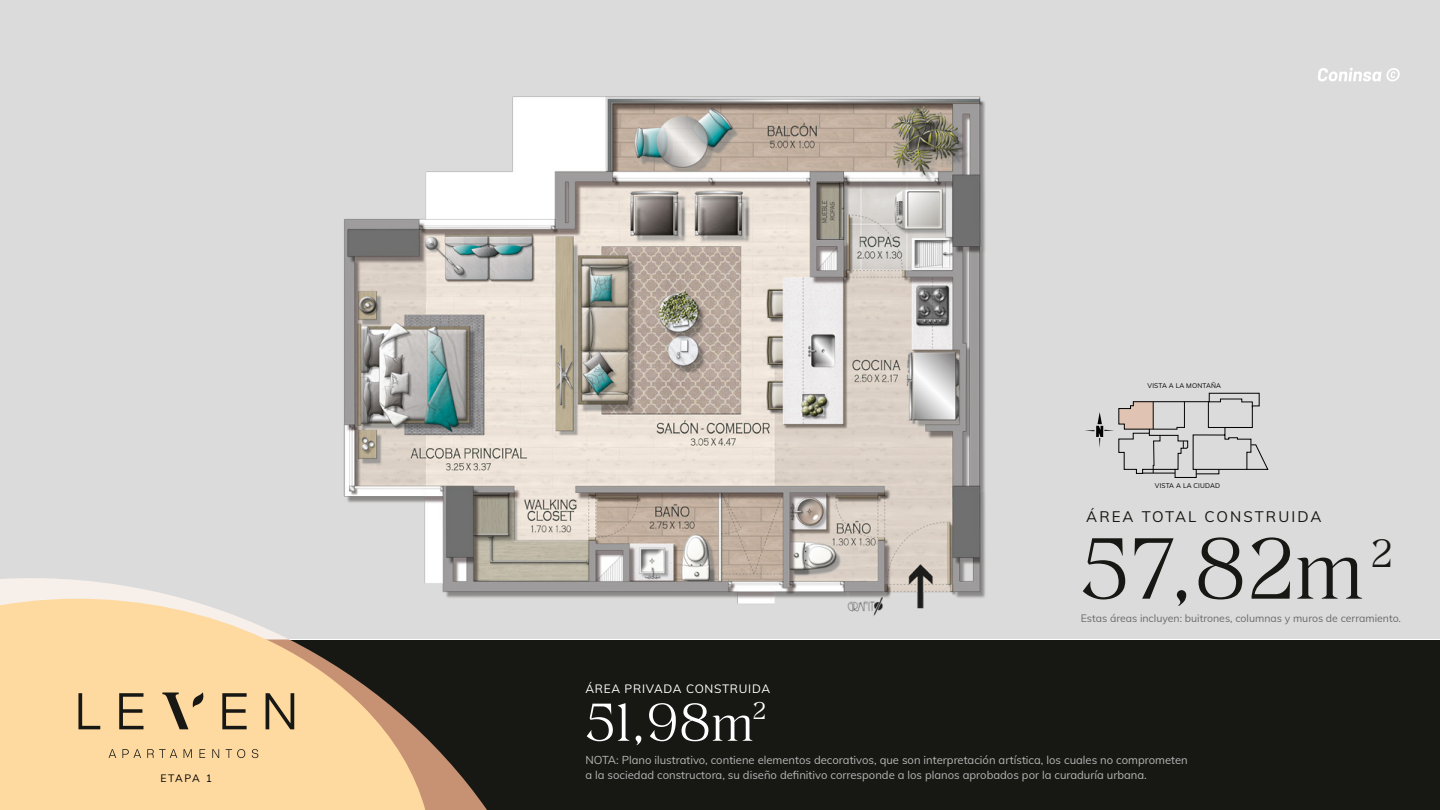
<style>
.page{position:relative;width:1440px;height:810px;background:#fff}
.page>*{position:absolute;margin:0;border:0;box-sizing:border-box;transform-origin:0 0}
.t1{font:82.2px "Mighty Wings";color:#171714}
.t2{font:50.55px "Mighty Wings";color:#fff}
.t3{font:15px "Muli";letter-spacing:.14em;color:#171714}
.t4{font:11.85px "Muli";letter-spacing:.06em;color:#fff}
.t5{font:11.25px/15.5px "Muli";color:#b6b6b6}
.t6{font:10.5px "Muli";color:#6b6b6b}
.t7{font:10.5px "Muli";letter-spacing:.105em;color:#000}
.t8{font:6.68px "Muli";letter-spacing:.02em;color:#000}
</style>
<div class="page">
<div style="left:1px;top:0;width:1439px;height:639px;background:#dbdbdb"></div>
<div style="left:0;top:640px;width:1440px;height:170px;background:#171714"></div>
<svg style="left:0;top:578px;width:487px;height:232px"></svg>
<svg style="left:0;top:583px;width:425px;height:227px;background:#e8ca9d"></svg>
<svg style="left:109px;top:749px;width:7px;height:9px"></svg>
<svg style="left:122px;top:749px;width:19px;height:9px"></svg>
<svg style="left:147px;top:749px;width:30px;height:9px"></svg>
<svg style="left:184px;top:749px;width:8px;height:9px"></svg>
<svg style="left:200px;top:749px;width:5px;height:9px"></svg>
<svg style="left:212px;top:749px;width:7px;height:9px"></svg>
<svg style="left:226px;top:749px;width:19px;height:9px"></svg>
<svg style="left:252px;top:749px;width:6px;height:9px"></svg>
<svg style="left:78px;top:693px;width:22px;height:36px"></svg>
<svg style="left:119px;top:693px;width:25px;height:36px"></svg>
<svg style="left:222px;top:693px;width:25px;height:36px"></svg>
<svg style="left:266px;top:693px;width:28px;height:36px"></svg>
<svg style="left:162px;top:692px;width:42px;height:37px"></svg>
<img style="left:326px;top:96px;width:660px;height:545px">
<svg style="left:1318px;top:68px;width:63px;height:13px"></svg>
<svg style="left:1387px;top:68px;width:13px;height:13px"></svg>
<svg style="left:1085px;top:392px;width:184px;height:86px"></svg>
<p class="t7" style="left:161px;top:771px;width:53px">ETAPA 1</p>
<p class="t8" style="left:1148px;top:380px;width:75px">VISTA A LA MONTAÑA</p>
<p class="t8" style="left:1155px;top:480px;width:67px">VISTA A LA CIUDAD</p>
<h3 class="t3" style="left:1086px;top:505px;width:237px">ÁREA TOTAL CONSTRUIDA</h3>
<h1 class="t1" style="left:1081px;top:524px;width:313px">57,82m <sup>2</sup></h1>
<p class="t4" style="left:586px;top:681px;width:186px">ÁREA PRIVADA CONSTRUIDA</p>
<h2 class="t2" style="left:586px;top:695px;width:182px">51,98m<sup>2</sup></h2>
<p class="t6" style="left:1081px;top:610px;width:322px">Estas áreas incluyen: buitrones, columnas y muros de cerramiento.</p>
<p class="t5" style="left:586px;top:751px;width:604px">NOTA: Plano ilustrativo, contiene elementos decorativos, que son interpretación artística, los cuales no comprometen a la sociedad constructora, su diseño definitivo corresponde a los planos aprobados por la curaduría urbana.</p>
</div>
